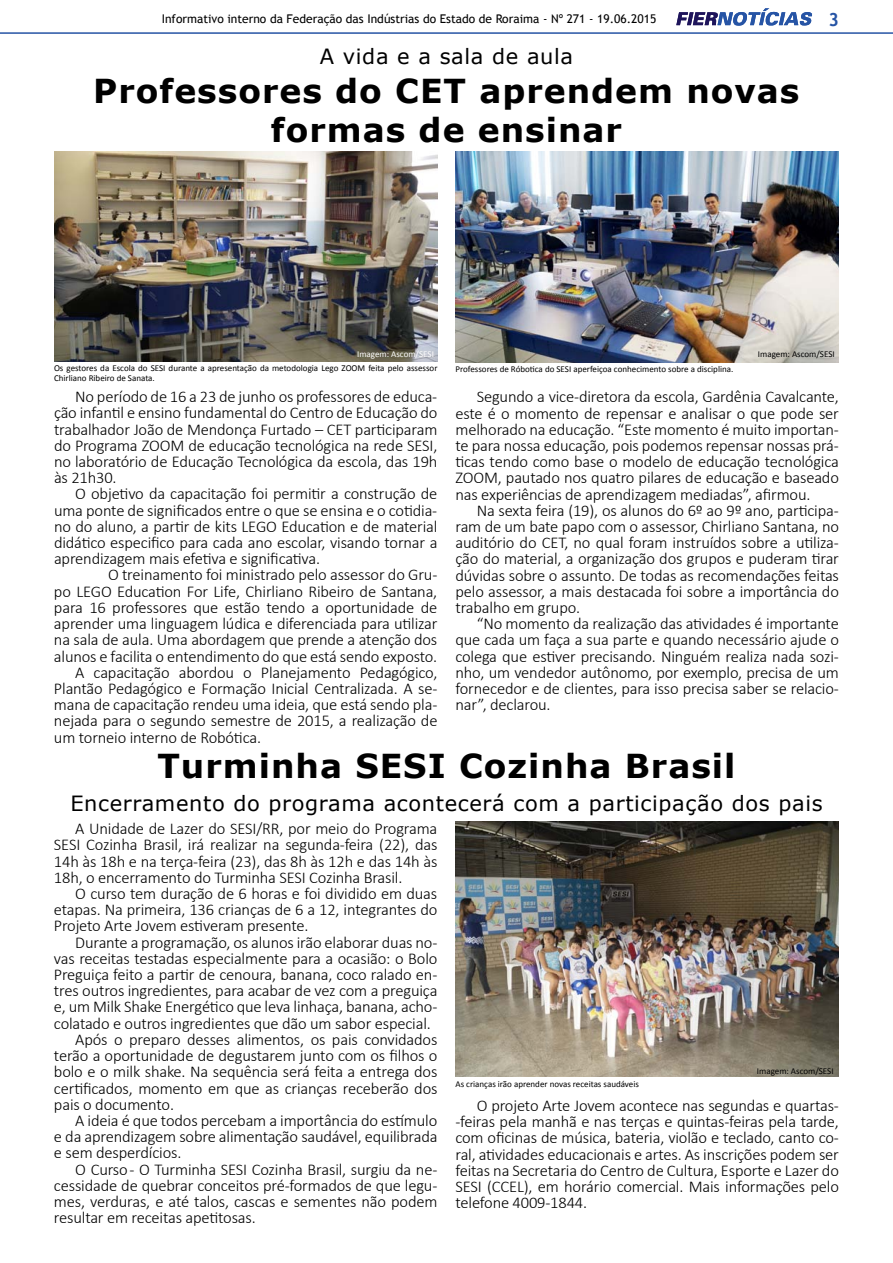
<style>
.page{position:relative;width:893px;height:1263px;background:#fff}
.page>*{position:absolute;margin:0;border:0;box-sizing:border-box;transform-origin:0 0}
.t1{font:700 33px/39px "Verdana";letter-spacing:.03em;color:#000;text-align:center}
.t2{font:21px "Verdana";letter-spacing:.03em;color:#000}
.t3{font:700 18px "Trebuchet MS";color:#2654a5}
.t4{font:300 16.5px/16.2px "Calibri";letter-spacing:-.01em;color:#000;text-align:justify}
.t5{font:12px "Trebuchet MS";color:#000}
.t6{font:9px/10.8px "Calibri";color:#000}
.t7{font:9px "Calibri";color:#fff}
</style>
<div class="page">
<svg style="left:676px;top:8px;width:136px;height:18px"></svg>
<hr style="left:0;top:32px;width:893px;height:2px;background:#2654a5">
<img style="left:455px;top:822px;width:384px;height:254px">
<img style="left:55px;top:152px;width:382px;height:210px">
<img style="left:455px;top:152px;width:384px;height:211px">
<p class="t5" style="left:162px;top:11px;width:496px">Informativo interno da Federação das Indústrias do Estado de Roraima - Nº 271 - 19.06.2015</p>
<p class="t3" style="left:828px;top:8px;width:12px">3</p>
<p class="t2" style="left:320px;top:42px;width:255px">A vida e a sala de aula</p>
<h1 class="t1" style="left:93px;top:71px;width:708px">Professores do CET aprendem novas formas de ensinar</h1>
<p class="t7" style="left:357px;top:349px;width:78px">Imagem: Ascom/SESI</p>
<p class="t6" style="left:758px;top:348px;width:78px">Imagem: Ascom/SESI</p>
<p class="t6" style="left:54px;top:362px;width:385px">Os gestores da Escola do SESI durante a apresentação da metodologia Lego ZOOM feita pelo assessor<br>Chirliano Ribeiro de Sanata.</p>
<p class="t6" style="left:455px;top:363px;width:279px">Professores de Róbotica do SESI aperfeiçoa conhecimento sobre a disciplina.</p>
<p class="t4" style="left:54px;top:388px;width:385px;text-indent:21px">No período de 16 a 23 de junho os professores de educa&shy;ção infantil e ensino fundamental do Centro de Educação do trabalhador João de Mendonça Furtado – CET participaram do Programa ZOOM de educação tecnológica na rede SESI, no laboratório de Educação Tecnológica da escola, das 19h às 21h30.</p>
<p class="t4" style="left:54px;top:486px;width:385px;text-indent:21px">O objetivo da capacitação foi permitir a construção de uma ponte de significados entre o que se ensina e o cotidia&shy;no do aluno, a partir de kits LEGO Education e de material didático especifico para cada ano escolar, visando tornar a aprendizagem mais efetiva e significativa.</p>
<p class="t4" style="left:108px;top:567px;width:331px">O treinamento foi ministrado pelo assessor do Gru-</p>
<p class="t4" style="left:54px;top:583px;width:385px">po LEGO Education For Life, Chirliano Ribeiro de Santana,</p>
<p class="t4" style="left:54px;top:599px;width:385px">para 16 professores que estão tendo a oportunidade de</p>
<p class="t4" style="left:54px;top:615px;width:385px">aprender uma linguagem lúdica e diferenciada para utilizar</p>
<p class="t4" style="left:54px;top:631px;width:385px">na sala de aula. Uma abordagem que prende a atenção dos</p>
<p class="t4" style="left:54px;top:648px;width:385px">alunos e facilita o entendimento do que está sendo exposto.</p>
<p class="t4" style="left:75px;top:664px;width:364px">A capacitação abordou o Planejamento Pedagógico,</p>
<p class="t4" style="left:54px;top:680px;width:385px">Plantão Pedagógico e Formação Inicial Centralizada. A se-</p>
<p class="t4" style="left:54px;top:696px;width:385px">mana de capacitação rendeu uma ideia, que está sendo pla-</p>
<p class="t4" style="left:54px;top:712px;width:385px">nejada para o segundo semestre de 2015, a realização de</p>
<p class="t4" style="left:54px;top:729px;width:209px">um torneio interno de Robótica.</p>
<p class="t4" style="left:455px;top:389px;width:385px;text-indent:21px">Segundo a vice-diretora da escola, Gardênia Cavalcante, este é o momento de repensar e analisar o que pode ser melhorado na educação. “Este momento é muito importan&shy;te para nossa educação, pois podemos repensar nossas prá&shy;ticas tendo como base o modelo de educação tecnológica ZOOM, pautado nos quatro pilares de educação e baseado nas experiências de aprendizagem mediadas”, afirmou.</p>
<p class="t4" style="left:455px;top:502px;width:385px;text-indent:21px">Na sexta feira (19), os alunos do 6º ao 9º ano, participa&shy;ram de um bate papo com o assessor, Chirliano Santana, no auditório do CET, no qual foram instruídos sobre a utiliza&shy;ção do material, a organização dos grupos e puderam tirar dúvidas sobre o assunto. De todas as recomendações feitas pelo assessor, a mais destacada foi sobre a importância do trabalho em grupo.</p>
<p class="t4" style="left:455px;top:615px;width:385px;text-indent:21px">“No momento da realização das atividades é importante que cada um faça a sua parte e quando necessário ajude o colega que estiver precisando. Ninguém realiza nada sozi&shy;nho, um vendedor autônomo, por exemplo, precisa de um fornecedor e de clientes, para isso precisa saber se relacio&shy;nar”, declarou.</p>
<h1 class="t1" style="left:157px;top:746px;width:579px">Turminha SESI Cozinha Brasil</h1>
<p class="t2" style="left:70px;top:789px;width:754px">Encerramento do programa acontecerá com a participação dos pais</p>
<p class="t4" style="left:54px;top:820px;width:385px;text-indent:21px">A Unidade de Lazer do SESI/RR, por meio do Programa SESI Cozinha Brasil, irá realizar na segunda-feira (22), das 14h às 18h e na terça-feira (23), das 8h às 12h e das 14h às 18h, o encerramento do Turminha SESI Cozinha Brasil.</p>
<p class="t4" style="left:54px;top:885px;width:385px;text-indent:21px">O curso tem duração de 6 horas e foi dividido em duas etapas. Na primeira, 136 crianças de 6 a 12, integrantes do Projeto Arte Jovem estiveram presente.</p>
<p class="t4" style="left:75px;top:934px;width:364px">Durante a programação, os alunos irão elaborar duas no-</p>
<p class="t4" style="left:54px;top:950px;width:385px">vas receitas testadas especialmente para a ocasião: o Bolo</p>
<p class="t4" style="left:54px;top:966px;width:385px">Preguiça feito a partir de cenoura, banana, coco ralado en-</p>
<p class="t4" style="left:54px;top:982px;width:385px">tres outros ingredientes, para acabar de vez com a preguiça</p>
<p class="t4" style="left:54px;top:999px;width:385px">e, um Milk Shake Energético que leva linhaça, banana, acho-</p>
<p class="t4" style="left:54px;top:1015px;width:378px">colatado e outros ingredientes que dão um sabor especial.</p>
<p class="t4" style="left:75px;top:1031px;width:364px">Após o preparo desses alimentos, os pais convidados</p>
<p class="t4" style="left:54px;top:1047px;width:385px">terão a oportunidade de degustarem junto com os filhos o</p>
<p class="t4" style="left:54px;top:1063px;width:385px">bolo e o milk shake. Na sequência será feita a entrega dos</p>
<p class="t4" style="left:54px;top:1080px;width:385px">certificados, momento em que as crianças receberão dos</p>
<p class="t4" style="left:54px;top:1096px;width:122px">pais o documento.</p>
<p class="t4" style="left:75px;top:1112px;width:364px">A ideia é que todos percebam a importância do estímulo</p>
<p class="t4" style="left:54px;top:1128px;width:385px">e da aprendizagem sobre alimentação saudável, equilibrada</p>
<p class="t4" style="left:54px;top:1144px;width:129px">e sem desperdícios.</p>
<p class="t4" style="left:75px;top:1161px;width:364px">O Curso - O Turminha SESI Cozinha Brasil, surgiu da ne-</p>
<p class="t4" style="left:54px;top:1177px;width:385px">cessidade de quebrar conceitos pré-formados de que legu-</p>
<p class="t4" style="left:54px;top:1193px;width:385px">mes, verduras, e até talos, cascas e sementes não podem</p>
<p class="t4" style="left:54px;top:1209px;width:203px">resultar em receitas apetitosas.</p>
<p class="t6" style="left:455px;top:1078px;width:185px">As crianças irão aprender novas receitas saudáveis</p>
<p class="t6" style="left:757px;top:1065px;width:78px">Imagem: Ascom/SESI</p>
<p class="t4" style="left:455px;top:1097px;width:385px;text-indent:21px">O projeto Arte Jovem acontece nas segundas e quartas--feiras pela manhã e nas terças e quintas-feiras pela tarde, com oficinas de música, bateria, violão e teclado, canto co&shy;ral, atividades educacionais e artes. As inscrições podem ser feitas na Secretaria do Centro de Cultura, Esporte e Lazer do SESI (CCEL), em horário comercial. Mais informações pelo telefone 4009-1844.</p>
</div>
